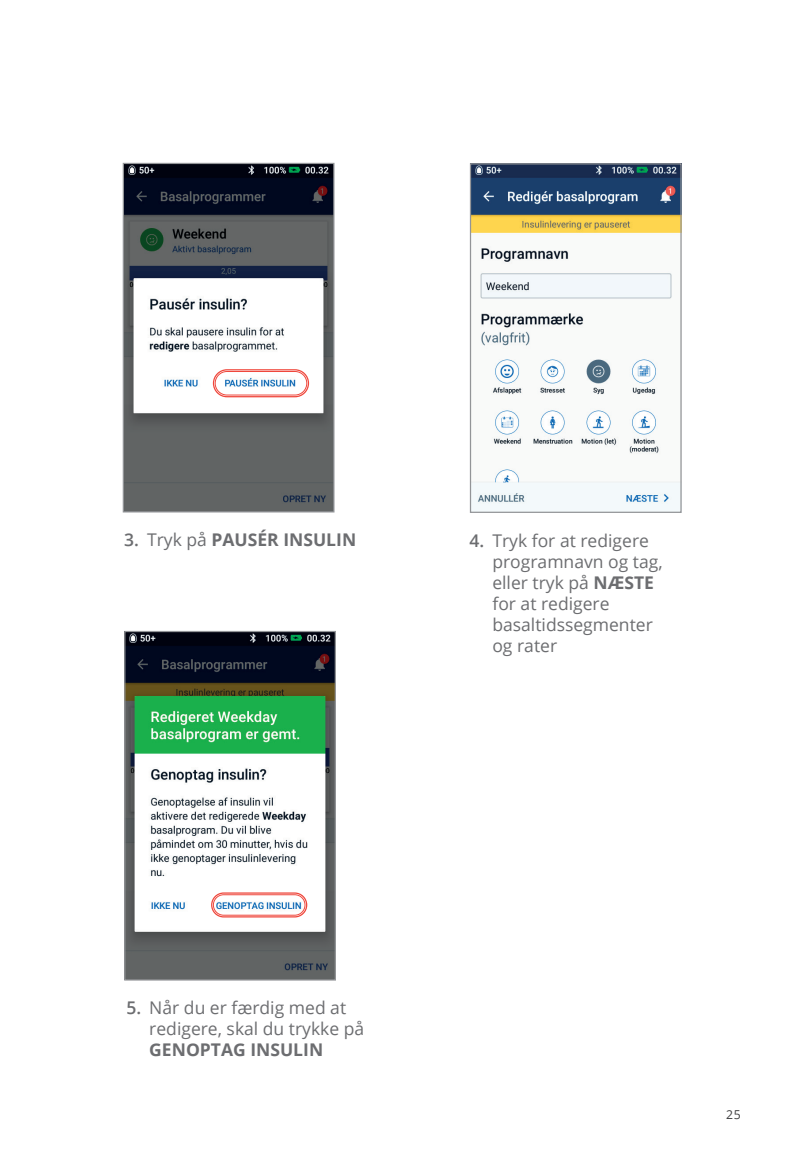
<style>
.page{position:relative;width:788px;height:1166px;background:#fff}
.page>*{position:absolute;margin:0;border:0;box-sizing:border-box;transform-origin:0 0}
.t1{font:17.5px/21px "Open Sans";color:#6c6d70}
.t2{font:700 17.5px "Open Sans";color:#6c6d70}
.t3{font:12.25px "Open Sans";color:#3e3e3f}
.s1{font-weight:600}
.s2{font-weight:400}
.s3{font-weight:700}
</style>
<div class="page">
<img style="left:472px;top:165px;width:207px;height:346px">
<div style="left:470px;top:163px;width:211px;height:350px;border:1px solid #939598"></div>
<img style="left:125px;top:165px;width:207px;height:345px">
<div style="left:123px;top:163px;width:211px;height:349px;border:1px solid #939598"></div>
<div style="left:213px;top:369px;width:96px;height:28px;border:1px solid #ef473c;border-radius:13px"></div>
<div style="left:215px;top:371px;width:92px;height:24px;border:1px solid #ef473c;border-radius:12px"></div>
<img style="left:126px;top:633px;width:208px;height:345px">
<div style="left:124px;top:631px;width:212px;height:349px;border:1px solid #939598"></div>
<div style="left:211px;top:892px;width:96px;height:25px;border:1px solid #ef473c;border-radius:12px"></div>
<div style="left:213px;top:894px;width:92px;height:21px;border:1px solid #ef473c;border-radius:10px"></div>
<p class="t2" style="left:124px;top:527px;width:233px"><span class="s1">3.</span> <span class="s2">Tryk på</span> PAUSÉR INSULIN</p>
<p class="t1" style="left:492px;top:529px;width:172px;text-indent:-23px"><span class="s1">4.</span> Tryk for at redigere programnavn og tag, eller tryk på <span class="s3">NÆSTE </span>for at redigere basaltidssegmenter og rater</p>
<p class="t1" style="left:149px;top:996px;width:216px;text-indent:-23px"><span class="s1">5.</span> Når du er færdig med at redigere, skal du trykke på<br><span class="s3">GENOPTAG INSULIN</span></p>
<p class="t3" style="left:726px;top:1105px;width:16px">25</p>
</div>
